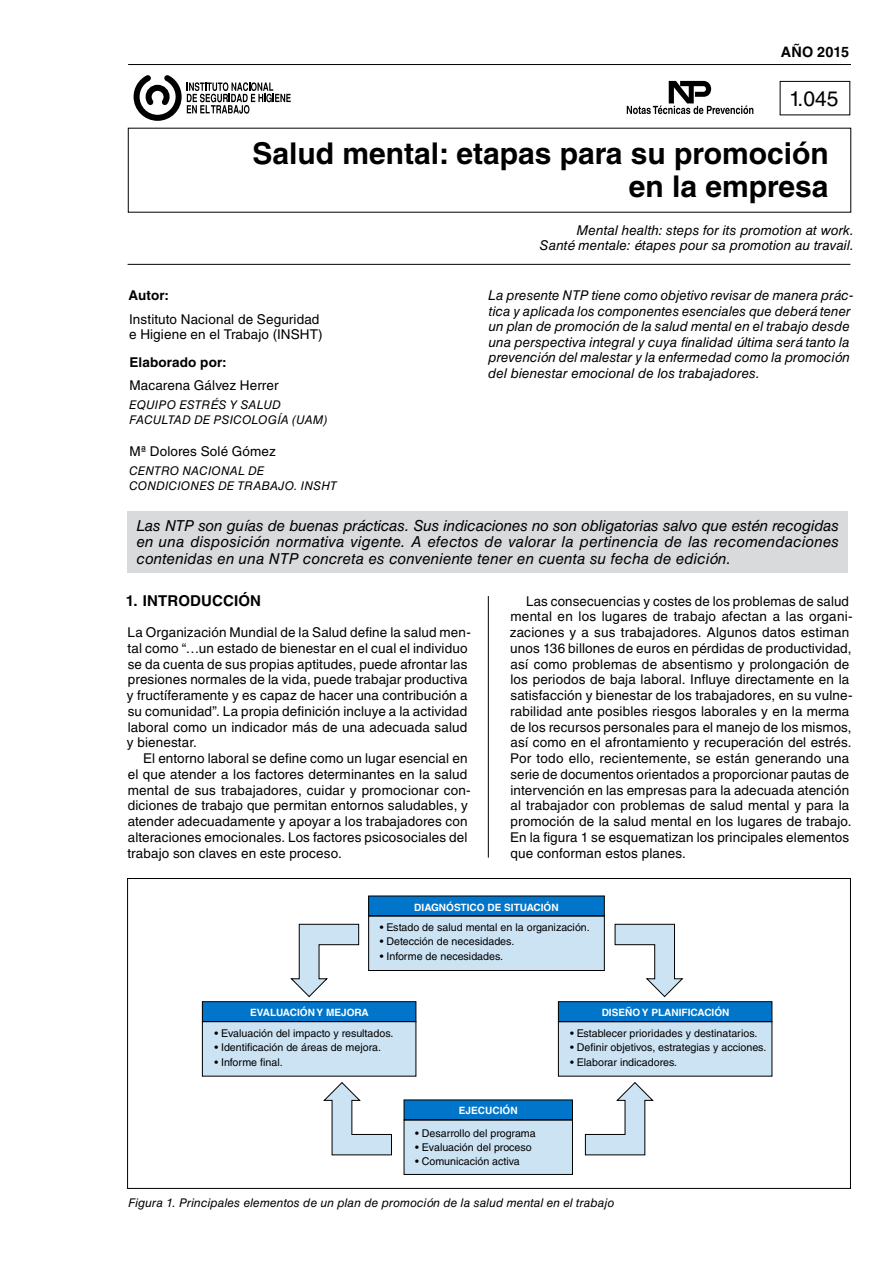
<style>
.page{position:relative;width:893px;height:1263px;background:#fff}
.page>*{position:absolute;margin:0;border:0;box-sizing:border-box;transform-origin:0 0}
.t1{font:700 30px/33px "Helvetica LT Std";color:#000;text-align:right}
.t2{font:21px "Helvetica LT Std";color:#000}
.t3{font:italic 15.15px/16.6px "Helvetica LT Std";letter-spacing:.01em;color:#000;text-align:justify}
.t4{font:700 15px "Helvetica LT Std";letter-spacing:.01em;color:#000}
.t5{font:700 14.4px "Helvetica LT Std";letter-spacing:.01em;color:#000}
.t6{font:13.5px/15.8px "Helvetica LT Std";letter-spacing:.01em;color:#000}
.t7{font:italic 13.5px/15.5px "Helvetica LT Std";letter-spacing:.005em;color:#000;text-align:right}
.t8{font:700 13.5px "Helvetica LT Std";letter-spacing:.01em;color:#000}
.t9{font:italic 12px/15px "Helvetica LT Std";letter-spacing:.01em;color:#000}
.t10{font:10.65px "Helvetica LT Std";color:#000}
.t11{font:700 10.05px "Helvetica LT Std";color:#fff}
</style>
<div class="page">
<hr style="left:488px;top:596px;width:1px;height:262px;background:#000">
<hr style="left:128px;top:264px;width:722px;height:1px;background:#000">
<div style="left:128px;top:511px;width:720px;height:61px;background:#d9dadb"></div>
<hr style="left:128px;top:64px;width:723px;height:1px;background:#000">
<div style="left:780px;top:81px;width:70px;height:34px;border:1px solid #000"></div>
<svg style="left:133px;top:75px;width:158px;height:46px"></svg>
<svg style="left:627px;top:81px;width:126px;height:33px"></svg>
<div style="left:369px;top:896px;width:235px;height:20px;background:#0075c9"></div>
<div style="left:369px;top:916px;width:235px;height:54px;background:#cce3f4"></div>
<div style="left:368px;top:896px;width:237px;height:20px;border:1px solid #000"></div>
<div style="left:368px;top:916px;width:237px;height:55px;border:1px solid #000"></div>
<div style="left:202px;top:1002px;width:214px;height:19px;background:#0075c9"></div>
<div style="left:202px;top:1022px;width:214px;height:54px;background:#cce3f4"></div>
<div style="left:202px;top:1001px;width:214px;height:21px;border:1px solid #000"></div>
<div style="left:202px;top:1021px;width:214px;height:55px;border:1px solid #000"></div>
<div style="left:558px;top:1002px;width:214px;height:20px;background:#0075c9"></div>
<div style="left:558px;top:1022px;width:214px;height:54px;background:#cce3f4"></div>
<div style="left:558px;top:1001px;width:214px;height:21px;border:1px solid #000"></div>
<div style="left:558px;top:1021px;width:214px;height:55px;border:1px solid #000"></div>
<div style="left:404px;top:1100px;width:168px;height:20px;background:#0075c9"></div>
<div style="left:404px;top:1120px;width:168px;height:54px;background:#cce3f4"></div>
<div style="left:404px;top:1100px;width:169px;height:20px;border:1px solid #000"></div>
<div style="left:404px;top:1120px;width:169px;height:55px;border:1px solid #000"></div>
<svg style="left:290px;top:924px;width:69px;height:73px"></svg>
<svg style="left:614px;top:924px;width:70px;height:73px"></svg>
<svg style="left:323px;top:1082px;width:69px;height:73px"></svg>
<svg style="left:585px;top:1082px;width:69px;height:73px"></svg>
<h3 class="t5" style="left:781px;top:43px;width:70px">AÑO 2015</h3>
<h2 class="t2" style="left:789px;top:86px;width:51px">1.045</h2>
<h1 class="t1" style="left:253px;top:137px;width:578px">Salud mental: etapas para su promoción en la empresa</h1>
<p class="t7" style="left:540px;top:223px;width:316px;line-height:15px">Mental health: steps for its promotion at work.<br>Santé mentale: étapes pour sa promotion au travail.</p>
<h5 class="t8" style="left:128px;top:287px;width:42px">Autor:</h5>
<p class="t6" style="left:129px;top:312px;width:195px;line-height:15px">Instituto Nacional de Seguridad e Higiene en el Trabajo (INSHT)</p>
<h5 class="t8" style="left:129px;top:354px;width:99px">Elaborado por:</h5>
<p class="t6" style="left:129px;top:377px;width:151px">Macarena Gálvez Herrer</p>
<p class="t9" style="left:129px;top:398px;width:200px">EQUIPO ESTRÉS Y SALUD<br>FACULTAD DE PSICOLOGÍA (UAM)</p>
<p class="t6" style="left:129px;top:443px;width:148px">Mª Dolores Solé Gómez</p>
<p class="t9" style="left:129px;top:463px;width:209px">CENTRO NACIONAL DE<br>CONDICIONES DE TRABAJO. INSHT</p>
<p class="t7" style="left:488px;top:288px;width:366px;text-align:left">La presente NTP tiene como objetivo revisar de manera prác&shy;tica y aplicada los componentes esenciales que deberá tener un plan de promoción de la salud mental en el trabajo desde una perspectiva integral y cuya finalidad última será tanto la prevención del malestar y la enfermedad como la promoción del bienestar emocional de los trabajadores.</p>
<p class="t3" style="left:136px;top:517px;width:704px">Las NTP son guías de buenas prácticas. Sus indicaciones no son obligatorias salvo que estén recogidas en una disposición normativa vigente. A efectos de valorar la pertinencia de las recomendaciones contenidas en una NTP concreta es conveniente tener en cuenta su fecha de edición.</p>
<h2 class="t4" style="left:126px;top:591px;width:137px">1. INTRODUCCIÓN</h2>
<p class="t6" style="left:128px;top:624px;width:344px">La Organización Mundial de la Salud define la salud men-</p>
<p class="t6" style="left:128px;top:640px;width:342px">tal como “…un estado de bienestar en el cual el individuo</p>
<p class="t6" style="left:128px;top:656px;width:341px">se da cuenta de sus propias aptitudes, puede afrontar las</p>
<p class="t6" style="left:128px;top:672px;width:341px">presiones normales de la vida, puede trabajar productiva</p>
<p class="t6" style="left:127px;top:687px;width:342px">y fructíferamente y es capaz de hacer una contribución a</p>
<p class="t6" style="left:128px;top:703px;width:341px">su comunidad”. La propia definición incluye a la actividad</p>
<p class="t6" style="left:128px;top:719px;width:341px">laboral como un indicador más de una adecuada salud</p>
<p class="t6" style="left:127px;top:735px;width:71px">y bienestar.</p>
<p class="t6" style="left:143px;top:750px;width:326px">El entorno laboral se define como un lugar esencial en</p>
<p class="t6" style="left:128px;top:766px;width:341px">el que atender a los factores determinantes en la salud</p>
<p class="t6" style="left:128px;top:782px;width:344px">mental de sus trabajadores, cuidar y promocionar con-</p>
<p class="t6" style="left:128px;top:798px;width:342px">diciones de trabajo que permitan entornos saludables, y</p>
<p class="t6" style="left:128px;top:813px;width:341px">atender adecuadamente y apoyar a los trabajadores con</p>
<p class="t6" style="left:128px;top:829px;width:341px">alteraciones emocionales. Los factores psicosociales del</p>
<p class="t6" style="left:128px;top:845px;width:216px">trabajo son claves en este proceso.</p>
<p class="t6" style="left:510px;top:593px;width:344px;text-indent:16px">Las consecuencias y costes de los problemas de salud mental en los lugares de trabajo afectan a las organi&shy;zaciones y a sus trabajadores. Algunos datos estiman unos 136 billones de euros en pérdidas de productividad, así como problemas de absentismo y prolongación de los periodos de baja laboral. Influye directamente en la satisfacción y bienestar de los trabajadores, en su vulne&shy;rabilidad ante posibles riesgos laborales y en la merma de los recursos personales para el manejo de los mismos, así como en el afrontamiento y recuperación del estrés.<br>Por todo ello, recientemente, se están generando una serie de documentos orientados a proporcionar pautas de intervención en las empresas para la adecuada atención al trabajador con problemas de salud mental y para la promoción de la salud mental en los lugares de trabajo.<br>En la figura 1 se esquematizan los principales elementos que conforman estos planes.</p>
<p class="t11" style="left:414px;top:901px;width:146px">DIAGNÓSTICO DE SITUACIÓN</p>
<p class="t10" style="left:380px;top:921px;width:212px">• Estado de salud mental en la organización.</p>
<p class="t10" style="left:380px;top:935px;width:136px">• Detección de necesidades.</p>
<p class="t10" style="left:380px;top:950px;width:125px">• Informe de necesidades.</p>
<p class="t11" style="left:250px;top:1006px;width:120px">EVALUACIÓN Y MEJORA</p>
<p class="t10" style="left:214px;top:1027px;width:181px">• Evaluación del impacto y resultados.</p>
<p class="t10" style="left:214px;top:1041px;width:168px">• Identificación de áreas de mejora.</p>
<p class="t10" style="left:214px;top:1056px;width:70px">• Informe final.</p>
<p class="t11" style="left:602px;top:1006px;width:129px">DISEÑO Y PLANIFICACIÓN</p>
<p class="t10" style="left:570px;top:1027px;width:189px">• Establecer prioridades y destinatarios.</p>
<p class="t10" style="left:570px;top:1041px;width:198px">• Definir objetivos, estrategias y acciones.</p>
<p class="t10" style="left:570px;top:1056px;width:109px">• Elaborar indicadores.</p>
<p class="t11" style="left:459px;top:1104px;width:60px">EJECUCIÓN</p>
<p class="t10" style="left:415px;top:1127px;width:122px">• Desarrollo del programa</p>
<p class="t10" style="left:415px;top:1141px;width:118px">• Evaluación del proceso</p>
<p class="t10" style="left:415px;top:1155px;width:106px">• Comunicación activa</p>
<p class="t9" style="left:128px;top:1195px;width:488px">Figura 1. Principales elementos de un plan de promoción de la salud mental en el trabajo</p>
</div>
